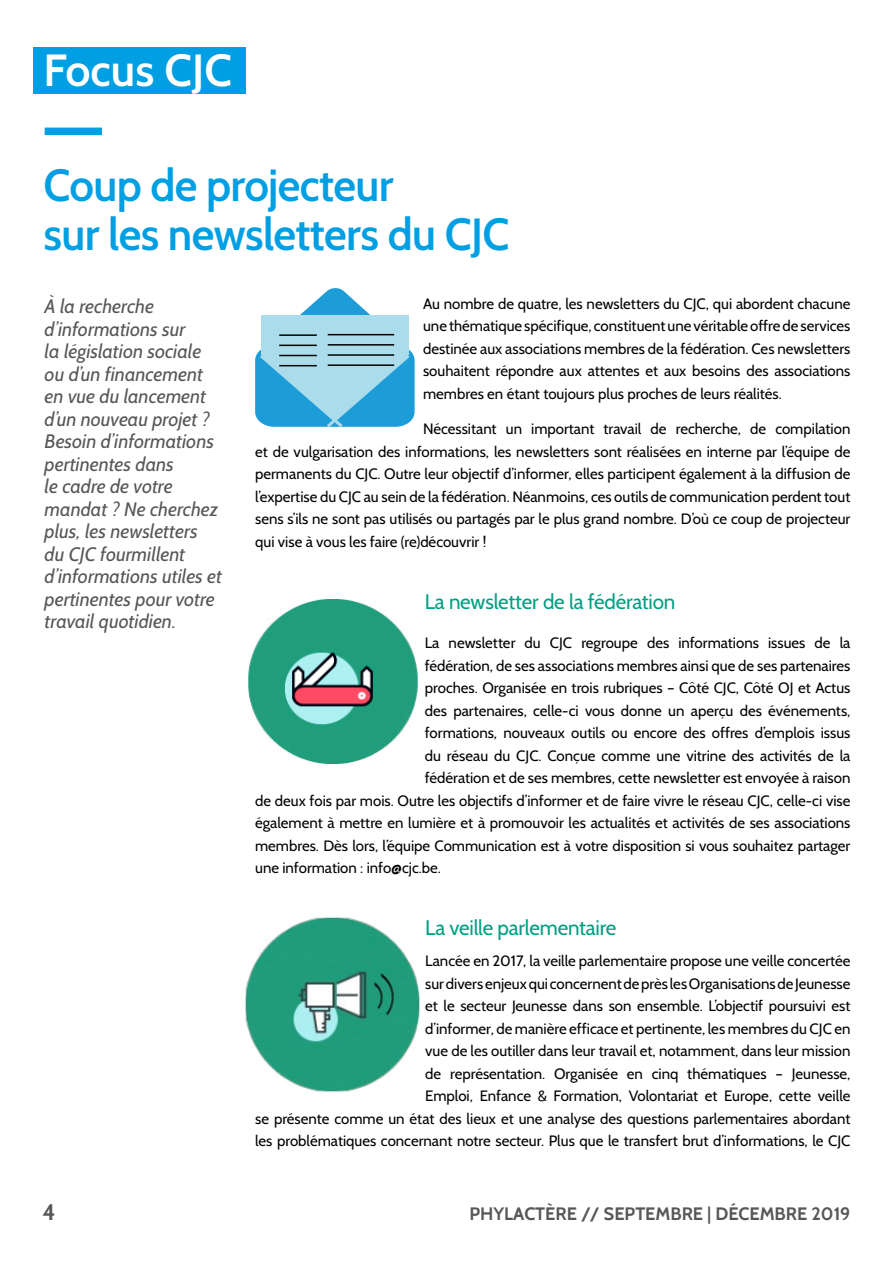
<style>
.page{position:relative;width:893px;height:1263px;background:#fff}
.page>*{position:absolute;margin:0;border:0;box-sizing:border-box;transform-origin:0 0}
.t1{font:600 45px/49.2px "Cabin";letter-spacing:-.015em;color:#009fe3}
.t2{font:600 45px "Cabin";color:#fff}
.t3{font:700 22.5px "Cabin";color:#575756}
.t4{font:21px "Cabin";letter-spacing:-.01em;color:#009f82}
.t5{font:italic 19.5px/22.5px "Cabin";color:#575756}
.t6{font:700 18px "Cabin";color:#575756}
.t7{font:15px/22.5px "Cabin";color:#000;text-align:justify}
</style>
<div class="page">
<div style="left:45px;top:128px;width:57px;height:7px;background:#009fe3"></div>
<div style="left:33px;top:47px;width:213px;height:47px;background:#009fe3"></div>
<svg style="left:255px;top:288px;width:160px;height:140px"></svg>
<hr style="left:279px;top:334px;width:38px;height:2px;background:#000">
<hr style="left:279px;top:345px;width:38px;height:1px;background:#000">
<hr style="left:279px;top:355px;width:38px;height:1px;background:#000">
<hr style="left:279px;top:365px;width:38px;height:1px;background:#000">
<hr style="left:328px;top:334px;width:66px;height:1px;background:#000">
<hr style="left:328px;top:344px;width:66px;height:2px;background:#000">
<hr style="left:328px;top:354px;width:66px;height:2px;background:#000">
<hr style="left:328px;top:364px;width:66px;height:2px;background:#000">
<img style="left:248px;top:599px;width:170px;height:165px">
<img style="left:245px;top:917px;width:175px;height:175px">
<h1 class="t2" style="left:44px;top:43px;width:190px">Focus CJC</h1>
<h1 class="t1" style="left:44px;top:160px;width:467px">Coup de projecteur<br>sur les newsletters du CJC</h1>
<p class="t5" style="left:45px;top:295px;width:179px">À la recherche d’informations sur<br>la législation sociale ou d’un financement en vue du lancement d’un nouveau projet ?<br>Besoin d’informations pertinentes dans<br>le cadre de votre mandat ? Ne cherchez plus, les newsletters du CJC fourmillent d’informations utiles et pertinentes pour votre travail quotidien.</p>
<p class="t7" style="left:423px;top:292px;width:429px">Au nombre de quatre, les newsletters du CJC, qui abordent chacune une thématique spécifique, constituent une véritable offre de services destinée aux associations membres de la fédération. Ces newsletters souhaitent répondre aux attentes et aux besoins des associations membres en étant toujours plus proches de leurs réalités.</p>
<p class="t7" style="left:255px;top:418px;width:597px;text-indent:168px">Nécessitant un important travail de recherche, de compilation et de vulgarisation des informations, les newsletters sont réalisées en interne par l’équipe de permanents du CJC. Outre leur objectif d’informer, elles participent également à la diffusion de l’expertise du CJC au sein de la fédération. Néanmoins, ces outils de communication perdent tout sens s’ils ne sont pas utilisés ou partagés par le plus grand nombre. D’où ce coup de projecteur qui vise à vous les faire (re)découvrir !</p>
<h3 class="t4" style="left:425px;top:588px;width:252px">La newsletter de la fédération</h3>
<p class="t7" style="left:425px;top:632px;width:427px">La newsletter du CJC regroupe des informations issues de la</p>
<p class="t7" style="left:425px;top:654px;width:427px">fédération, de ses associations membres ainsi que de ses partenaires</p>
<p class="t7" style="left:425px;top:677px;width:427px">proches. Organisée en trois rubriques – Côté CJC, Côté OJ et Actus</p>
<p class="t7" style="left:425px;top:699px;width:427px">des partenaires, celle-ci vous donne un aperçu des événements,</p>
<p class="t7" style="left:425px;top:722px;width:427px">formations, nouveaux outils ou encore des offres d’emplois issus</p>
<p class="t7" style="left:425px;top:744px;width:427px">du réseau du CJC. Conçue comme une vitrine des activités de la</p>
<p class="t7" style="left:425px;top:767px;width:427px">fédération et de ses membres, cette newsletter est envoyée à raison</p>
<p class="t7" style="left:255px;top:789px;width:597px">de deux fois par mois. Outre les objectifs d’informer et de faire vivre le réseau CJC, celle-ci vise</p>
<p class="t7" style="left:255px;top:812px;width:597px">également à mettre en lumière et à promouvoir les actualités et activités de ses associations</p>
<p class="t7" style="left:255px;top:834px;width:597px">membres. Dès lors, l’équipe Communication est à votre disposition si vous souhaitez partager</p>
<p class="t7" style="left:255px;top:857px;width:187px">une information : info@cjc.be.</p>
<h3 class="t4" style="left:425px;top:915px;width:193px">La veille parlementaire</h3>
<p class="t7" style="left:255px;top:950px;width:597px;text-align:right">Lancée en 2017, la veille parlementaire propose une veille concertée<br>sur divers enjeux qui concernent de près les Organisations de Jeunesse<br>et le secteur Jeunesse dans son ensemble. L’objectif poursuivi est<br>d’informer, de manière efficace et pertinente, les membres du CJC en<br>vue de les outiller dans leur travail et, notamment, dans leur mission<br>de représentation. Organisée en cinq thématiques – Jeunesse,<br>Emploi, Enfance &amp; Formation, Volontariat et Europe, cette veille<br>se présente comme un état des lieux et une analyse des questions parlementaires abordant les problématiques concernant notre secteur. Plus que le transfert brut d’informations, le CJC</p>
<h2 class="t3" style="left:43px;top:1199px;width:15px">4</h2>
<p class="t6" style="left:469px;top:1203px;width:382px">PHYLACTÈRE // SEPTEMBRE | DÉCEMBRE 2019</p>
</div>
